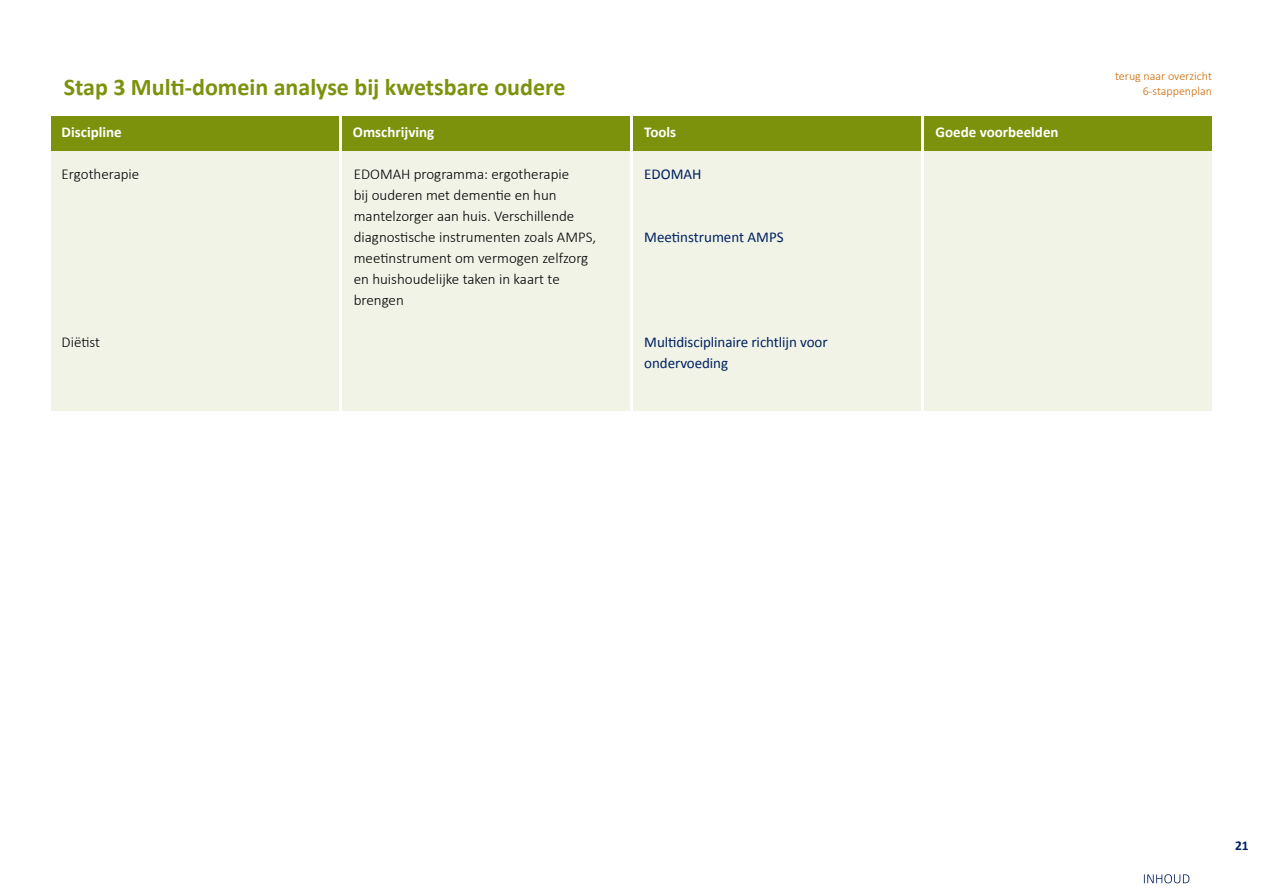
<style>
.page{position:relative;width:1263px;height:893px;background:#fff}
.page>*{position:absolute;margin:0;border:0;box-sizing:border-box;transform-origin:0 0}
.t1{font:700 24px "Calibri";color:#7c910c}
.t2{font:300 15px/21px "Calibri";color:#000}
.t3{font:15px/21px "Calibri";letter-spacing:-.005em;color:#002161}
.t4{font:700 15px "Calibri";color:#fff}
.t5{font:700 13.5px "Calibri";color:#002161}
.t6{font:300 12px/15px "Calibri";color:#c60;text-align:right}
</style>
<div class="page">
<div style="left:51px;top:116px;width:287px;height:294px;background:#f1f3e7"></div>
<div style="left:51px;top:116px;width:287px;height:34px;background:#7c910c"></div>
<div style="left:342px;top:116px;width:287px;height:294px;background:#f1f3e7"></div>
<div style="left:634px;top:116px;width:287px;height:294px;background:#f1f3e7"></div>
<div style="left:925px;top:116px;width:287px;height:294px;background:#f1f3e7"></div>
<div style="left:634px;top:116px;width:287px;height:34px;background:#7c910c"></div>
<div style="left:342px;top:116px;width:287px;height:34px;background:#7c910c"></div>
<div style="left:925px;top:116px;width:287px;height:34px;background:#7c910c"></div>
<svg style="left:1144px;top:874px;width:45px;height:9px"></svg>
<h1 class="t1" style="left:64px;top:72px;width:503px">Stap 3 Multi-domein analyse bij kwetsbare oudere</h1>
<p class="t4" style="left:62px;top:123px;width:62px">Discipline</p>
<p class="t4" style="left:353px;top:123px;width:83px">Omschrijving</p>
<p class="t4" style="left:644px;top:123px;width:33px">Tools</p>
<p class="t4" style="left:935px;top:123px;width:125px">Goede voorbeelden</p>
<p class="t2" style="left:62px;top:164px;width:79px">Ergotherapie</p>
<p class="t2" style="left:354px;top:164px;width:244px">EDOMAH programma: ergotherapie<br>bij ouderen met dementie en hun mantelzorger aan huis. Verschillende diagnostische instrumenten zoals AMPS, meetinstrument om vermogen zelfzorg en huishoudelijke taken in kaart te brengen</p>
<p class="t3" style="left:644px;top:163px;width:59px">EDOMAH</p>
<p class="t3" style="left:644px;top:226px;width:141px">Meetinstrument AMPS</p>
<p class="t2" style="left:62px;top:332px;width:40px">Diëtist</p>
<p class="t3" style="left:644px;top:331px;width:185px">Multidisciplinaire richtlijn voor ondervoeding</p>
<p class="t6" style="left:1115px;top:68px;width:98px">terug naar overzicht<br>6-stappenplan</p>
<p class="t5" style="left:1235px;top:837px;width:15px">21</p>
</div>
